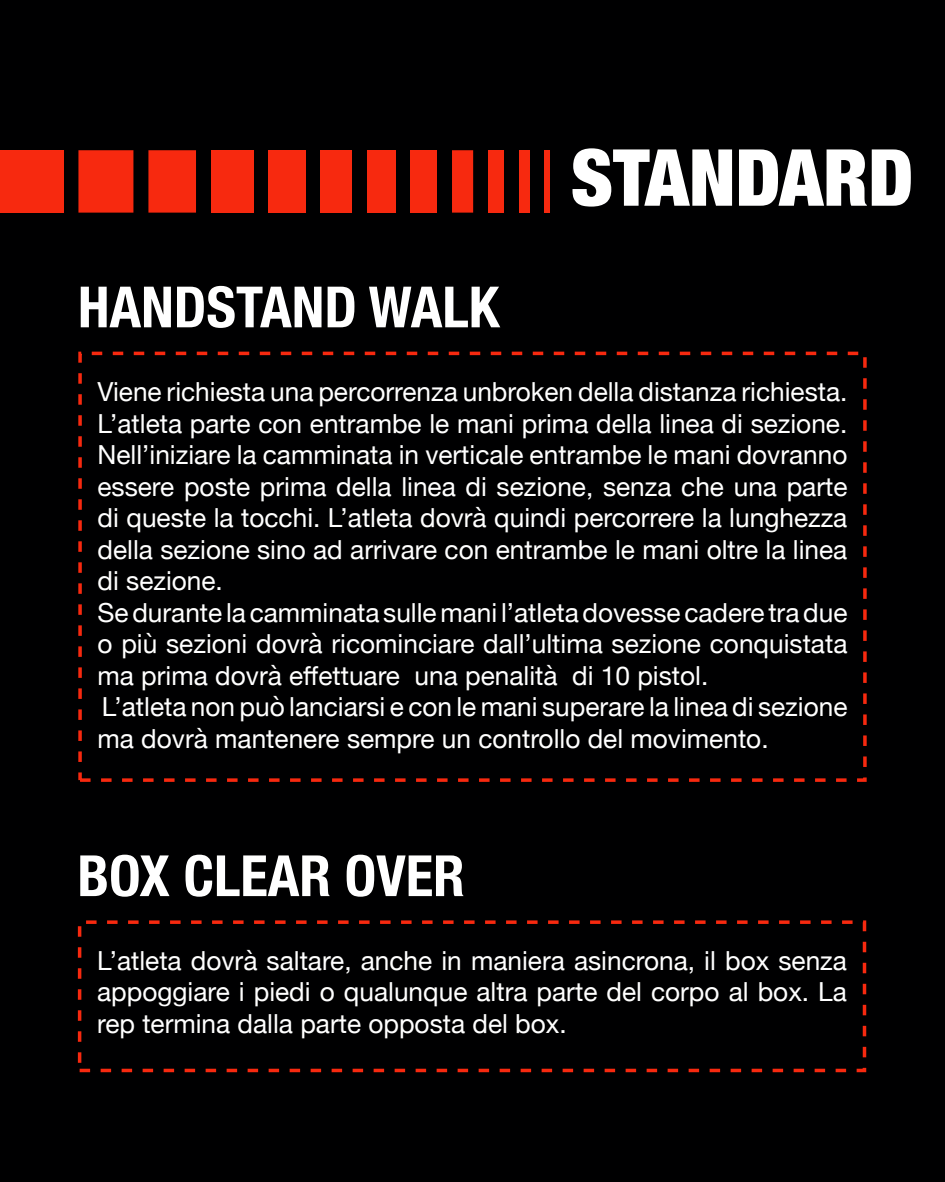
<style>
.page{position:relative;width:945px;height:1182px;background:#fff}
.page>*{position:absolute;margin:0;border:0;box-sizing:border-box;transform-origin:0 0}
.t1{font:900 condensed 78.75px "Helvetica Neue";color:#fff}
.t2{font:700 condensed 56.88px "Helvetica Neue";color:#fff}
.t3{font:26.25px/31.5px "Helvetica Neue";color:#fff}
</style>
<div class="page">
<div style="left:0;top:0;width:945px;height:1181px;background:#000001"></div>
<div style="left:211px;top:150px;width:42px;height:62px;background:#f7290f"></div>
<div style="left:268px;top:150px;width:37px;height:62px;background:#f7290f"></div>
<div style="left:320px;top:150px;width:32px;height:62px;background:#f7290f"></div>
<div style="left:367px;top:150px;width:29px;height:62px;background:#f7290f"></div>
<div style="left:411px;top:150px;width:26px;height:62px;background:#f7290f"></div>
<div style="left:452px;top:150px;width:21px;height:62px;background:#f7290f"></div>
<div style="left:488px;top:150px;width:16px;height:62px;background:#f7290f"></div>
<div style="left:519px;top:150px;width:11px;height:62px;background:#f7290f"></div>
<div style="left:545px;top:150px;width:5px;height:62px;background:#f7290f"></div>
<div style="left:148px;top:150px;width:48px;height:62px;background:#f7290f"></div>
<div style="left:78px;top:150px;width:55px;height:62px;background:#f7290f"></div>
<div style="left:0;top:150px;width:63px;height:62px;background:#f7290f"></div>
<div style="left:78px;top:351px;width:789px;height:430px;border:4px dashed #f7290f"></div>
<div style="left:78px;top:920px;width:788px;height:152px;border:4px dashed #f7290f"></div>
<h2 class="t2" style="left:78px;top:272px;width:423px">HANDSTAND WALK</h2>
<h1 class="t1" style="left:571px;top:129px;width:344px">STANDARD</h1>
<p class="t3" style="left:98px;top:375px;width:751px">Viene richiesta una percorrenza unbroken della distanza richiesta.<br>L’atleta parte con entrambe le mani prima della linea di sezione.<br>Nell’iniziare la camminata in verticale entrambe le mani dovranno essere poste prima della linea di sezione, senza che una parte di queste la tocchi. L’atleta dovrà quindi percorrere la lunghezza della sezione sino ad arrivare con entrambe le mani oltre la linea di sezione.<br>Se durante la camminata sulle mani l’atleta dovesse cadere tra due o più sezioni dovrà ricominciare dall’ultima sezione conquistata ma prima dovrà effettuare una penalità di 10 pistol.<br>L’atleta non può lanciarsi e con le mani superare la linea di sezione ma dovrà mantenere sempre un controllo del movimento.</p>
<h2 class="t2" style="left:77px;top:841px;width:389px">BOX CLEAR OVER</h2>
<p class="t3" style="left:97px;top:944px;width:751px;text-align:justify">L’atleta dovrà saltare, anche in maniera asincrona, il box senza appoggiare i piedi o qualunque altra parte del corpo al box. La rep termina dalla parte opposta del box.</p>
</div>
